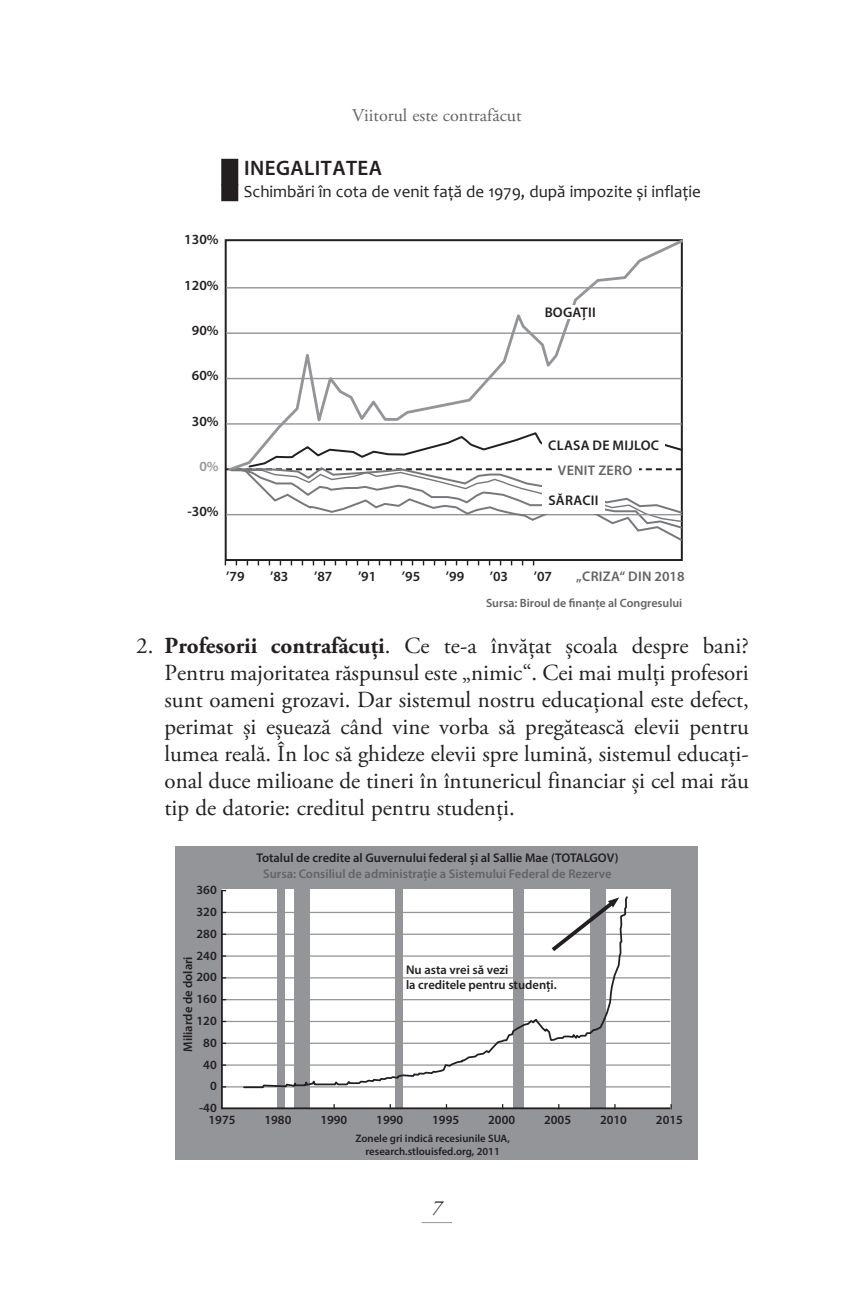
<style>
.page{position:relative;width:851px;height:1293px;background:#fff}
.page>*{position:absolute;margin:0;border:0;box-sizing:border-box;transform-origin:0 0}
.t1{font:23px/27px "Adobe Garamond Pro";color:#231f20;text-align:justify}
.t2{font:600 21px "Myriad Pro";letter-spacing:.02em;color:#231f20}
.t3{font:italic 20px "Adobe Garamond Pro";color:#231f20}
.t4{font:18px "Adobe Garamond Pro";color:#636366}
.t5{font:17px "Candara";color:#231f20}
.t6{font:600 14px "Myriad Pro";letter-spacing:.005em;color:#231f20}
.t7{font:600 14px "Myriad Pro";letter-spacing:.02em;color:#636366}
.t8{font:600 14px "Myriad Pro";color:#939598}
.t9{font:600 12.6px/21.8px "Myriad Pro";color:#231f20;text-align:right}
.t10{font:600 12.6px "Myriad Pro";color:#636366}
.t11{font:600 12px "Myriad Pro";color:#636366}
.t12{font:600 10.8px/12.6px "Myriad Pro";color:#231f20;text-align:center}
.s1{font-weight:700}
</style>
<div class="page">
<hr style="left:421px;top:1222px;width:31px;height:1px;background:#939598">
<div style="left:221px;top:159px;width:17px;height:26px;background:#231f20"></div>
<div style="left:221px;top:184px;width:17px;height:17px;background:#231f20"></div>
<svg style="left:226px;top:239px;width:457px;height:192px"></svg>
<div style="left:538px;top:305px;width:63px;height:13px;background:#fff"></div>
<svg style="left:226px;top:431px;width:457px;height:112px"></svg>
<div style="left:542px;top:485px;width:62px;height:28px;background:#fff"></div>
<div style="left:176px;top:846px;width:521px;height:314px;background:#939598"></div>
<svg style="left:221px;top:889px;width:451px;height:221px;background:#e7e7e7"></svg>
<svg style="left:242px;top:894px;width:387px;height:195px"></svg>
<p class="t4" style="left:352px;top:104px;width:171px">Viitorul este contrafăcut</p>
<p class="t6" style="left:184px;top:230px;width:36px">130%</p>
<p class="t6" style="left:184px;top:276px;width:36px">120%</p>
<p class="t6" style="left:192px;top:321px;width:28px">90%</p>
<p class="t6" style="left:192px;top:367px;width:28px">60%</p>
<p class="t6" style="left:192px;top:412px;width:28px">30%</p>
<p class="t8" style="left:199px;top:457px;width:21px">0%</p>
<p class="t6" style="left:187px;top:503px;width:33px">-30%</p>
<p class="t2" style="left:244px;top:154px;width:139px">INEGALITATEA</p>
<p class="t5" style="left:244px;top:180px;width:458px">Schimbări în cota de venit față de 1979, după impozite și inflație</p>
<p class="t6" style="left:544px;top:303px;width:53px">BOGAȚII</p>
<p class="t6" style="left:548px;top:436px;width:112px">CLASA DE MIJLOC</p>
<p class="t7" style="left:558px;top:461px;width:76px">VENIT ZERO</p>
<p class="t6" style="left:548px;top:491px;width:52px">SĂRACII</p>
<p class="t7" style="left:576px;top:567px;width:110px">„CRIZA“ DIN 2018</p>
<p class="t11" style="left:486px;top:595px;width:198px">Sursa: Biroul de finanțe al Congresului</p>
<p class="t6" style="left:226px;top:567px;width:20px">’79</p>
<p class="t6" style="left:270px;top:567px;width:20px">’83</p>
<p class="t6" style="left:314px;top:567px;width:20px">’87</p>
<p class="t6" style="left:358px;top:567px;width:20px">’91</p>
<p class="t6" style="left:402px;top:567px;width:20px">’95</p>
<p class="t6" style="left:446px;top:567px;width:20px">’99</p>
<p class="t6" style="left:489px;top:567px;width:20px">’03</p>
<p class="t6" style="left:533px;top:567px;width:20px">’07</p>
<p class="t1" style="left:164px;top:633px;width:586px;text-indent:-28px">2. <span class="s1">Profesorii contrafăcuți</span>. Ce te‑a învățat școala despre bani?<br>Pentru majoritatea răspunsul este „nimic“. Cei mai mulți profesori sunt oameni grozavi. Dar sistemul nostru educațional este defect, perimat și eșuează când vine vorba să pregătească elevii pentru lumea reală. În loc să ghideze elevii spre lumină, sistemul educați&shy;onal duce milioane de tineri în întunericul financiar și cel mai rău tip de datorie: creditul pentru studenți.</p>
<p class="t9" style="left:256px;top:847px;width:363px">Totalul de credite al Guvernului federal și al Sallie Mae (TOTALGOV)</p>
<p class="t10" style="left:263px;top:865px;width:350px">Sursa: Consiliul de administrație a Sistemului Federal de Rezerve</p>
<p class="t9" style="left:196px;top:879px;width:22px">360<br>320<br>280<br>240<br>200<br>160<br>120<br>80<br>40<br>0 -40</p>
<p class="t9" style="left:208px;top:1108px;width:29px">1975</p>
<p class="t9" style="left:264px;top:1108px;width:29px">1980</p>
<p class="t9" style="left:320px;top:1108px;width:29px">1990</p>
<p class="t9" style="left:376px;top:1108px;width:29px">1990</p>
<p class="t9" style="left:432px;top:1108px;width:29px">1995</p>
<p class="t9" style="left:488px;top:1108px;width:29px">2000</p>
<p class="t9" style="left:544px;top:1108px;width:29px">2005</p>
<p class="t9" style="left:600px;top:1108px;width:29px">2010</p>
<p class="t9" style="left:655px;top:1108px;width:29px">2015</p>
<p class="t9" style="left:177px;top:1051px;width:97px;rotate:-90deg">Miliarde de dolari</p>
<p class="t9" style="left:406px;top:961px;width:152px;line-height:15.2px;text-align:left">Nu asta vrei să vezi<br>la creditele pentru studenți.</p>
<p class="t12" style="left:355px;top:1132px;width:156px">Zonele gri indică recesiunile SUA, research.stlouisfed.org, 2011</p>
<p class="t3" style="left:432px;top:1195px;width:11px">7</p>
</div>
